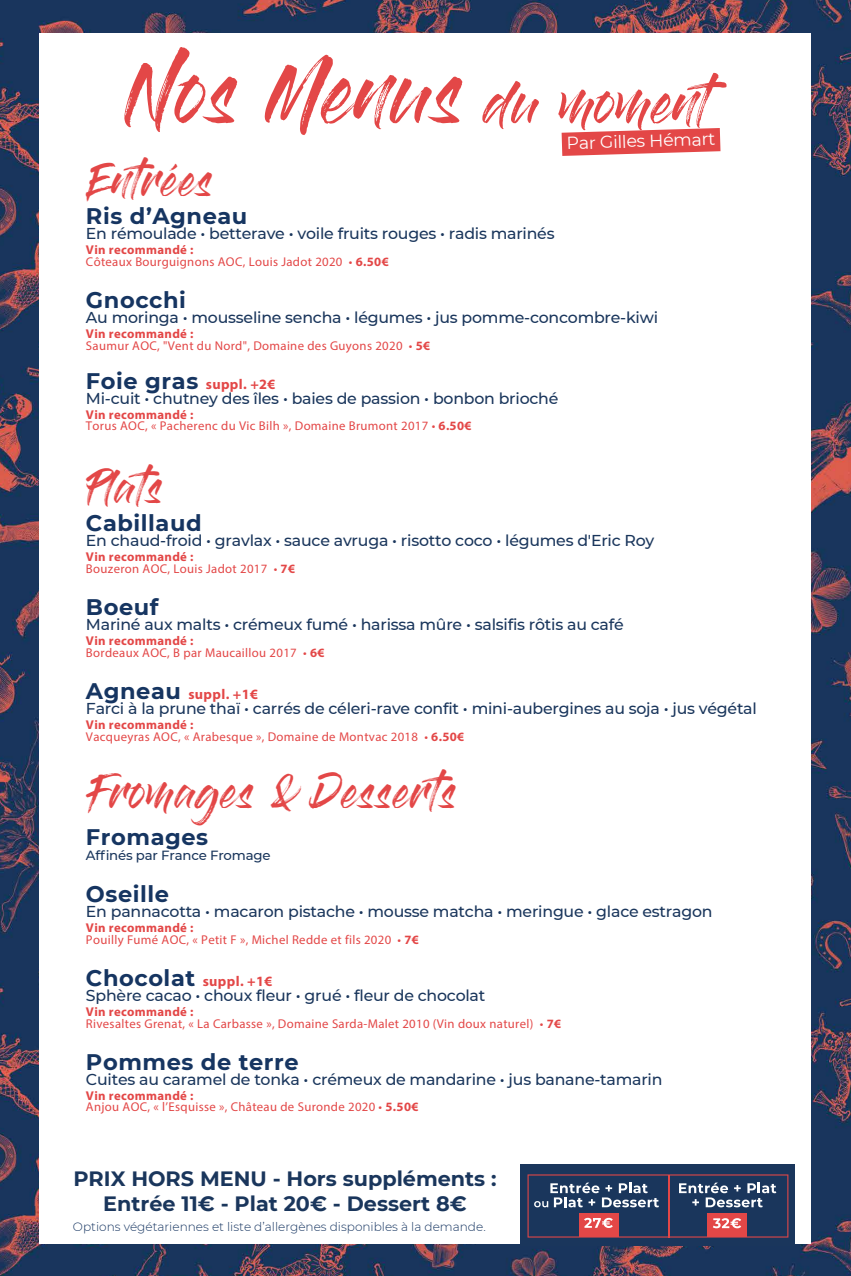
<style>
.page{position:relative;width:851px;height:1276px;background:#fff}
.page>*{position:absolute;margin:0;border:0;box-sizing:border-box;transform-origin:0 0}
.t1{font:33.75px "Gloss And Bloom";letter-spacing:.025em;color:#e34747}
.t2{font:700 22.5px "Montserrat";letter-spacing:.025em;color:#163561}
.t3{font:700 20.7px/24.9px "Montserrat";color:#1a365c;text-align:center}
.t4{font:17.33px "Montserrat";color:#fff}
.t5{font:500 15.75px "Montserrat";letter-spacing:-.015em;color:#1a365c}
.t6{font:700 14.25px "Myriad Pro";letter-spacing:.025em;color:#e34747}
.t7{font:500 13.27px "Montserrat";letter-spacing:-.015em;color:#1a365c}
.t8{font:12.75px/11.8px "Myriad Pro";letter-spacing:.025em;color:#e34747}
.t9{font:300 12.08px "Montserrat";color:#163561}
.s1{font-weight:700}
.s2{font-family:"Montserrat";font-size:22.5px;color:#163561}
</style>
<div class="page">
<img style="left:0;top:0;width:850px;height:1276px">
<div style="left:40px;top:33px;width:770px;height:1210px;background:#fff"></div>
<svg style="left:124px;top:47px;width:113px;height:85px"></svg>
<svg style="left:265px;top:55px;width:197px;height:80px"></svg>
<svg style="left:482px;top:81px;width:57px;height:48px"></svg>
<svg style="left:558px;top:73px;width:168px;height:83px"></svg>
<div style="left:520px;top:1164px;width:275px;height:82px;background:#1a365c"></div>
<svg style="left:527px;top:1174px;width:261px;height:63px"></svg>
<h3 class="t4" style="left:566px;top:131px;width:150px;rotate:-2deg">Par Gilles Hémart</h3>
<h1 class="t1" style="left:89px;top:165px;width:125px">Entrées</h1>
<h2 class="t2" style="left:86px;top:200px;width:163px">Ris d’Agneau</h2>
<p class="t5" style="left:86px;top:222px;width:470px">En rémoulade • betterave • voile fruits rouges • radis marinés</p>
<p class="t8" style="left:86px;top:244px;width:304px"><span class="s1">Vin recommandé :<br></span>Côteaux Bourguignons AOC, Louis Jadot 2020 • <span class="s1">6.50€</span></p>
<h2 class="t2" style="left:86px;top:284px;width:101px">Gnocchi</h2>
<p class="t5" style="left:86px;top:306px;width:573px">Au moringa • mousseline sencha • légumes • jus pomme-concombre-kiwi</p>
<p class="t8" style="left:86px;top:328px;width:346px"><span class="s1">Vin recommandé :<br></span>Saumur AOC, "Vent du Nord", Domaine des Guyons 2020 • <span class="s1">5€</span></p>
<p class="t6" style="left:86px;top:374px;width:191px"><span class="s2">Foie gras</span> suppl. +2€</p>
<p class="t5" style="left:86px;top:387px;width:474px">Mi-cuit • chutney des îles • baies de passion • bonbon brioché</p>
<p class="t8" style="left:86px;top:408px;width:387px"><span class="s1">Vin recommandé :<br></span>Torus AOC, « Pacherenc du Vic Bilh », Domaine Brumont 2017 • <span class="s1">6.50€</span></p>
<h1 class="t1" style="left:87px;top:472px;width:81px">Plats</h1>
<h2 class="t2" style="left:86px;top:507px;width:117px">Cabillaud</h2>
<p class="t5" style="left:86px;top:529px;width:570px">En chaud-froid • gravlax • sauce avruga • risotto coco • légumes d'Eric Roy</p>
<p class="t8" style="left:86px;top:550px;width:210px"><span class="s1">Vin recommandé :<br></span>Bouzeron AOC, Louis Jadot 2017 • <span class="s1">7€</span></p>
<h2 class="t2" style="left:86px;top:590px;width:74px">Boeuf</h2>
<p class="t5" style="left:86px;top:613px;width:539px">Mariné aux malts • crémeux fumé • harissa mûre • salsifis rôtis au café</p>
<p class="t8" style="left:86px;top:634px;width:240px"><span class="s1">Vin recommandé :<br></span>Bordeaux AOC, B par Maucaillou 2017 • <span class="s1">6€</span></p>
<p class="t6" style="left:86px;top:684px;width:173px"><span class="s2">Agneau</span> suppl. +1€</p>
<p class="t5" style="left:86px;top:697px;width:672px">Farci à la prune thaï • carrés de céleri-rave confit • mini-aubergines au soja • jus végétal</p>
<p class="t8" style="left:86px;top:718px;width:379px"><span class="s1">Vin recommandé :<br></span>Vacqueyras AOC, « Arabesque », Domaine de Montvac 2018 • <span class="s1">6.50€</span></p>
<h1 class="t1" style="left:89px;top:776px;width:372px">Fromages &amp; Desserts</h1>
<h2 class="t2" style="left:86px;top:820px;width:124px">Fromages</h2>
<p class="t7" style="left:86px;top:846px;width:186px">Affinés par France Fromage</p>
<h2 class="t2" style="left:86px;top:877px;width:85px">Oseille</h2>
<p class="t5" style="left:86px;top:900px;width:628px">En pannacotta • macaron pistache • mousse matcha • meringue • glace estragon</p>
<p class="t8" style="left:86px;top:921px;width:334px"><span class="s1">Vin recommandé :<br></span>Pouilly Fumé AOC, « Petit F », Michel Redde et fils 2020 • <span class="s1">7€</span></p>
<p class="t6" style="left:86px;top:971px;width:188px"><span class="s2">Chocolat</span> suppl. +1€</p>
<p class="t5" style="left:86px;top:984px;width:401px">Sphère cacao • choux fleur • grué • fleur de chocolat</p>
<p class="t8" style="left:86px;top:1005px;width:476px"><span class="s1">Vin recommandé :<br></span>Rivesaltes Grenat, « La Carbasse », Domaine Sarda-Malet 2010 (Vin doux naturel) • <span class="s1">7€</span></p>
<h2 class="t2" style="left:86px;top:1045px;width:214px">Pommes de terre</h2>
<p class="t5" style="left:86px;top:1068px;width:578px">Cuites au caramel de tonka • crémeux de mandarine • jus banane-tamarin</p>
<p class="t8" style="left:86px;top:1089px;width:334px"><span class="s1">Vin recommandé :<br></span>Anjou AOC, « l’Esquisse », Château de Suronde 2020 • <span class="s1">5.50€</span></p>
<h3 class="t3" style="left:73px;top:1165px;width:424px">PRIX HORS MENU - Hors suppléments :<br>Entrée 11€ - Plat 20€ - Dessert 8€</h3>
<p class="t9" style="left:73px;top:1218px;width:414px">Options végétariennes et liste d’allergènes disponibles à la demande.</p>
</div>
